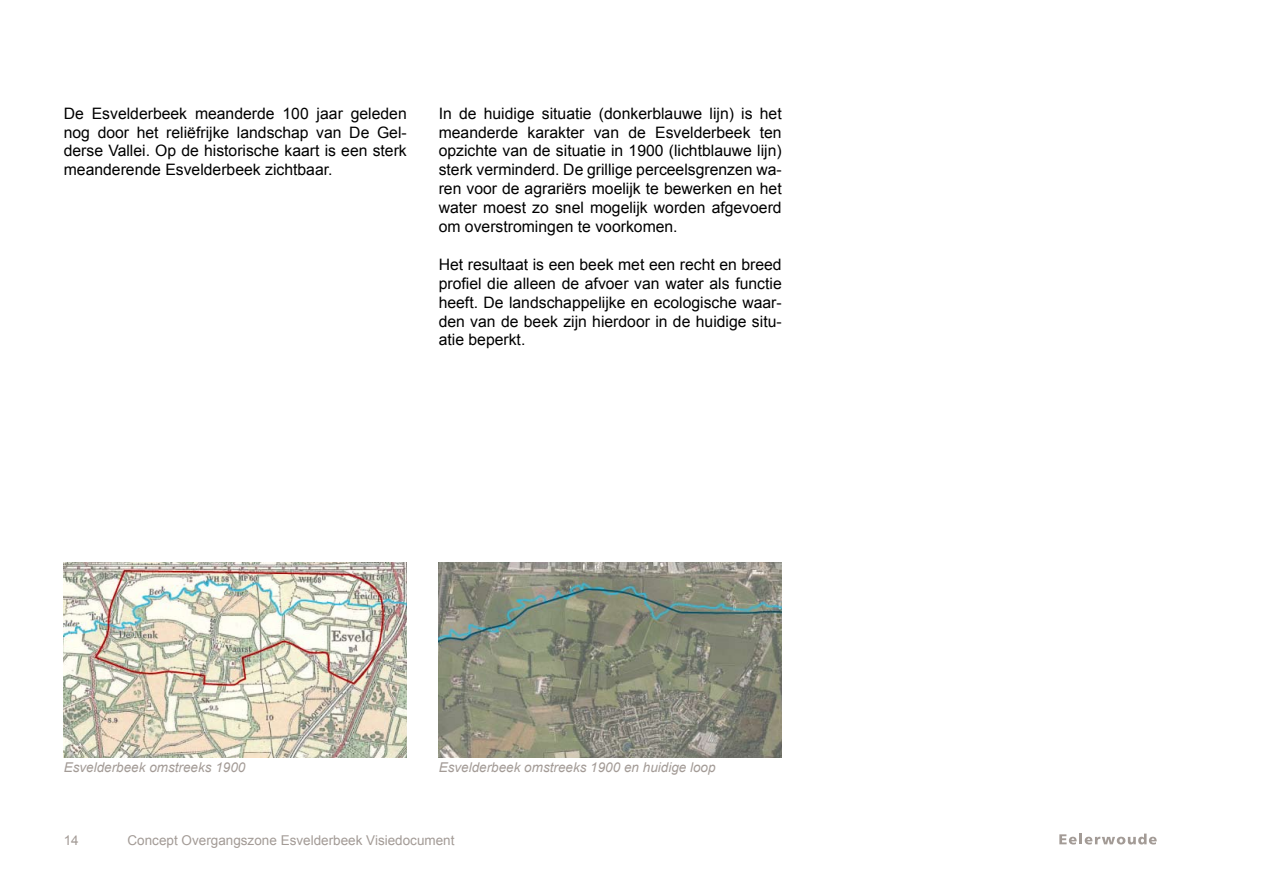
<style>
.page{position:relative;width:1263px;height:893px;background:#fff}
.page>*{position:absolute;margin:0;border:0;box-sizing:border-box;transform-origin:0 0}
.t1{font:15.75px/18.9px "Arial";color:#000;text-align:justify}
.t2{font:italic 13.5px "Arial";color:#a39b96}
.t3{font:13.5px "Arial";color:#a39b96}
</style>
<div class="page">
<svg style="left:1059px;top:834px;width:98px;height:10px"></svg>
<img style="left:64px;top:563px;width:343px;height:195px">
<img style="left:439px;top:563px;width:343px;height:195px">
<p class="t1" style="left:64px;top:104px;width:345px">De Esvelderbeek meanderde 100 jaar geleden nog door het reliëfrijke landschap van De Gel&shy;derse Vallei. Op de historische kaart is een sterk meanderende Esvelderbeek zichtbaar.</p>
<p class="t1" style="left:439px;top:104px;width:344px">I n de huidige situatie (donkerblauwe lijn) is het meanderde karakter van de Esvelderbeek ten opzichte van de situatie in 1900 (lichtblauwe lijn) sterk verminderd. De grillige perceelsgrenzen wa&shy;ren voor de agrariërs moelijk te bewerken en het water moest zo snel mogelijk worden afgevoerd om overstromingen te voorkomen.</p>
<p class="t1" style="left:439px;top:255px;width:345px">Het resultaat is een beek met een recht en breed profiel die alleen de afvoer van water als functie heeft. De landschappelijke en ecologische waar&shy;den van de beek zijn hierdoor in de huidige situ&shy;atie beperkt.</p>
<p class="t2" style="left:64px;top:759px;width:183px">Esvelderbeek omstreeks 1900</p>
<p class="t2" style="left:439px;top:759px;width:278px">Esvelderbeek omstreeks 1900 en huidige loop</p>
<p class="t3" style="left:64px;top:831px;width:17px">14</p>
<p class="t3" style="left:128px;top:831px;width:328px">Concept Overgangszone Esvelderbeek Visiedocument</p>
</div>
